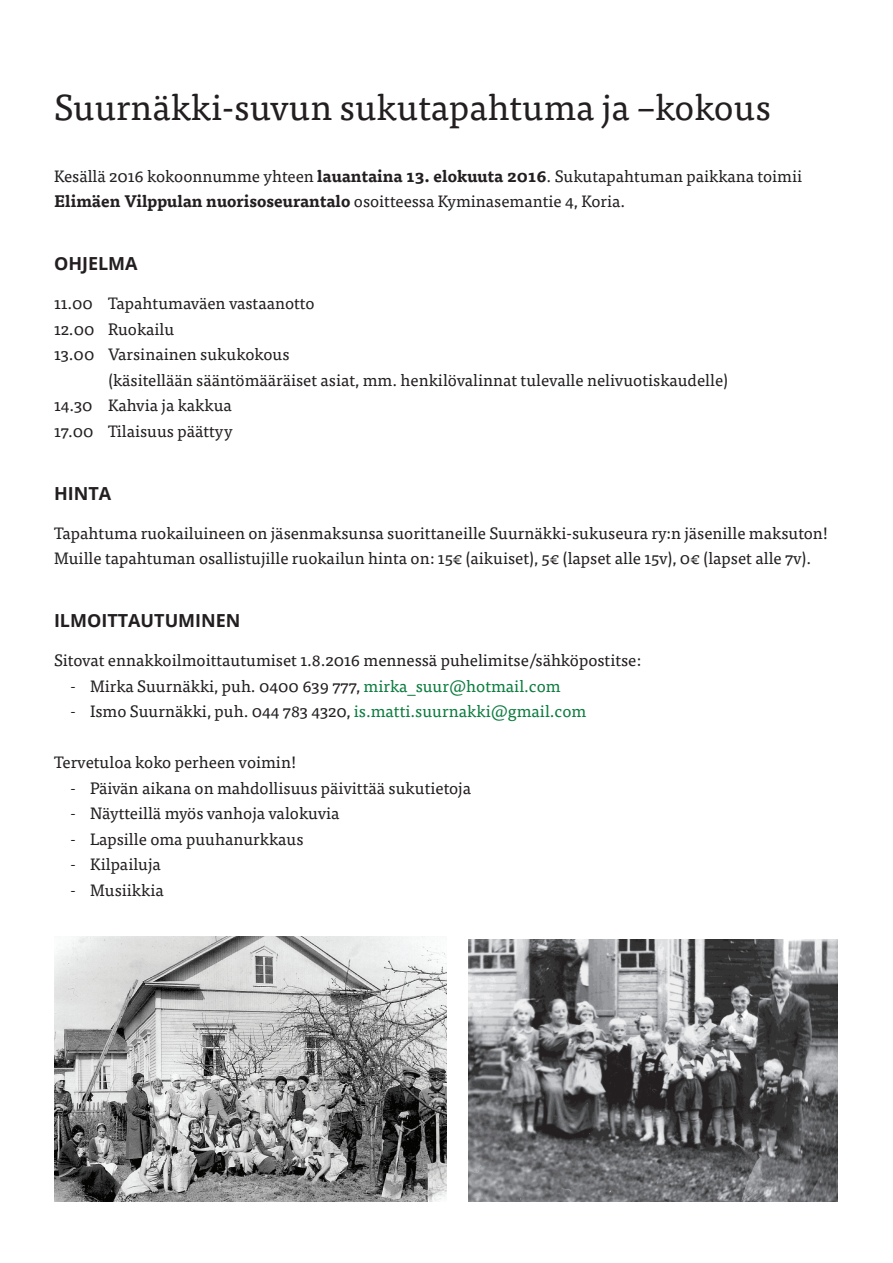
<style>
.page{position:relative;width:893px;height:1263px;background:#fff}
.page>*{position:absolute;margin:0;border:0;box-sizing:border-box;transform-origin:0 0}
.t1{font:36px "Tisa Pro";color:#231f20}
.t2{font:700 18px "Open Sans";color:#231f20}
.t3{font:16.5px/25.5px "Tisa Pro";color:#231f20}
.s1{font-weight:700}
.s2{font-family:"Fjord One"}
.s3{color:#0b7c3e}
</style>
<div class="page">
<img style="left:54px;top:936px;width:392px;height:265px">
<img style="left:468px;top:939px;width:370px;height:262px">
<h1 class="t1" style="left:54px;top:81px;width:718px">Suurnäkki-suvun sukutapahtuma ja –kokous</h1>
<p class="t3" style="left:54px;top:162px;width:750px">Kesällä 2016 kokoonnumme yhteen <span class="s1">lauantaina 13. elokuuta 2016</span>. Sukutapahtuman paikkana toimii<br><span class="s1">Elimäen Vilppulan nuorisoseurantalo</span> osoitteessa Kyminasemantie 4, Koria.</p>
<p class="t2" style="left:54px;top:251px;width:85px">OHJELMA</p>
<p class="t3" style="left:54px;top:289px;width:262px">11.00 Tapahtumaväen vastaanotto<br>12.00 Ruokailu<br>13.00 Varsinainen sukukokous</p>
<p class="t3" style="left:54px;top:366px;width:675px;text-indent:54px">(käsitellään sääntömääräiset asiat, mm. henkilövalinnat tulevalle nelivuotiskaudelle)<br>14.30 Kahvia ja kakkua<br>17.00 Tilaisuus päättyy</p>
<p class="t2" style="left:54px;top:480px;width:59px">HINTA</p>
<p class="t3" style="left:54px;top:519px;width:776px">Tapahtuma ruokailuineen on jäsenmaksunsa suorittaneille Suurnäkki-sukuseura ry:n jäsenille maksuton!<br>Muille tapahtuman osallistujille ruokailun hinta on: 15€ (aikuiset), 5€ (lapset alle 15v), 0€ (lapset alle 7v).</p>
<p class="t2" style="left:54px;top:608px;width:188px">ILMOITTAUTUMINEN</p>
<p class="t3" style="left:54px;top:646px;width:589px">Sitovat ennakkoilmoittautumiset 1.8.2016 mennessä puhelimitse/sähköpostitse:</p>
<p class="t3" style="left:70px;top:672px;width:492px"><span class="s2">-</span> Mirka Suurnäkki, puh. 0400 639 777, <span class="s3">mirka_suur@hotmail.com</span></p>
<p class="t3" style="left:71px;top:697px;width:517px"><span class="s2">-</span> Ismo Suurnäkki, puh. 044 783 4320, <span class="s3">is.matti.suurnakki@gmail.com</span></p>
<p class="t3" style="left:54px;top:748px;width:244px">Tervetuloa koko perheen voimin!</p>
<p class="t3" style="left:71px;top:774px;width:402px"><span class="s2">-</span> Päivän aikana on mahdollisuus päivittää sukutietoja</p>
<p class="t3" style="left:71px;top:799px;width:271px"><span class="s2">-</span> Näytteillä myös vanhoja valokuvia</p>
<p class="t3" style="left:71px;top:825px;width:234px"><span class="s2">-</span> Lapsille oma puuhanurkkaus</p>
<p class="t3" style="left:71px;top:850px;width:92px"><span class="s2">-</span> Kilpailuja</p>
<p class="t3" style="left:71px;top:876px;width:95px"><span class="s2">-</span> Musiikkia</p>
</div>
